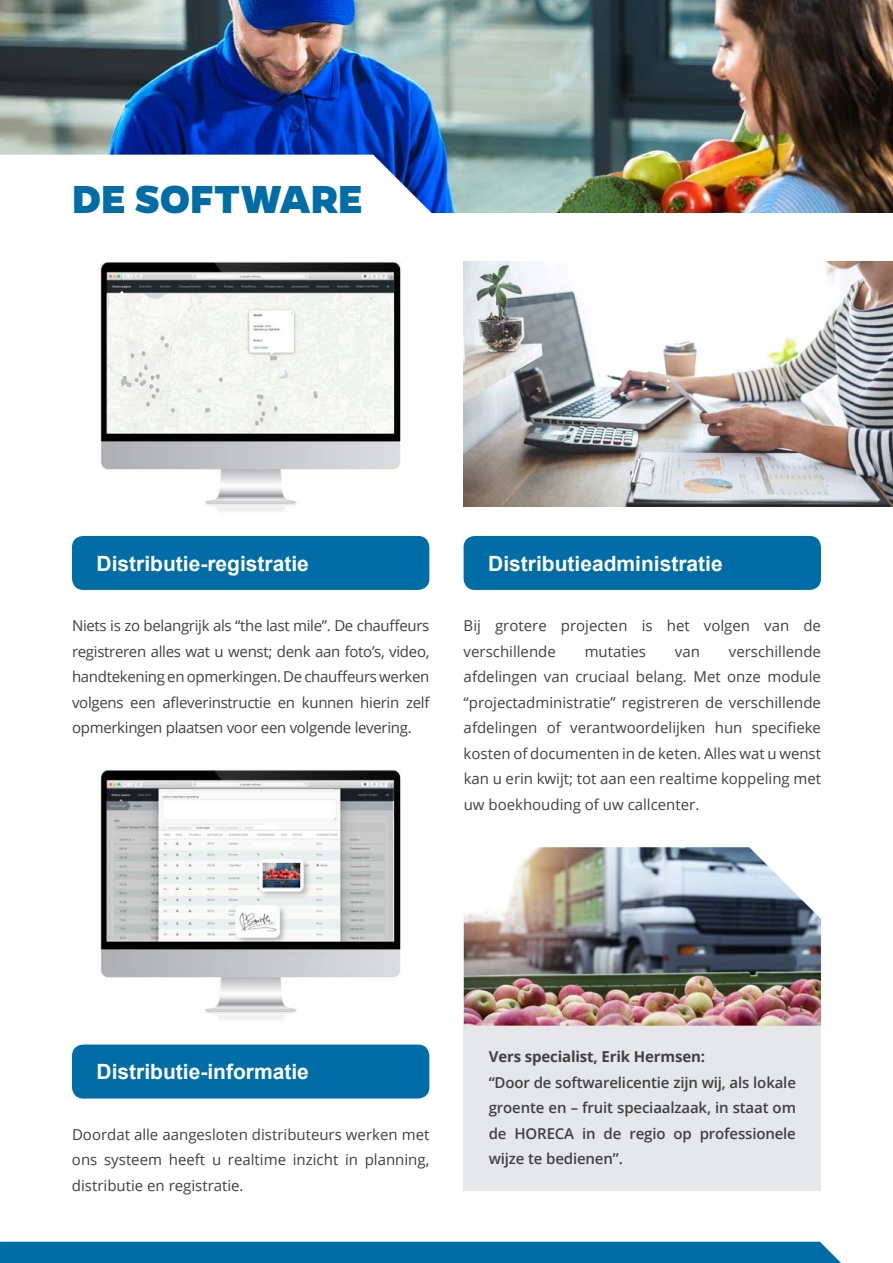
<style>
.page{position:relative;width:893px;height:1263px;background:#fff}
.page>*{position:absolute;margin:0;border:0;box-sizing:border-box;transform-origin:0 0}
.t1{font:44.25px "Gentona Extra Bold DEMO";color:#006da6}
.t2{font:700 21px "Arial";color:#fff}
.t3{font:15px/25.5px "Open Sans";color:#414042;text-align:justify}
.t4{font:600 15px/25.5px "Open Sans";letter-spacing:-.01em;color:#414042;text-align:justify}
.t5{font:700 15px "Open Sans";letter-spacing:-.01em;color:#414042}
</style>
<div class="page">
<img style="left:0;top:0;width:893px;height:213px">
<div style="left:0;top:1242px;width:841px;height:21px;background:#006da6"></div>
<svg style="left:0;top:155px;width:480px;height:107px"></svg>
<img style="left:100px;top:770px;width:301px;height:250px">
<div style="left:464px;top:1025px;width:357px;height:166px;background:#e6e7e8"></div>
<img style="left:464px;top:847px;width:357px;height:179px">
<div style="left:72px;top:536px;width:357px;height:54px;background:#006da6;border-radius:11px"></div>
<div style="left:464px;top:536px;width:357px;height:54px;background:#006da6;border-radius:11px"></div>
<div style="left:72px;top:1044px;width:357px;height:54px;background:#006da6;border-radius:11px"></div>
<img style="left:72px;top:249px;width:357px;height:263px">
<img style="left:464px;top:262px;width:429px;height:244px">
<h1 class="t1" style="left:72px;top:181px;width:92px">DE SOFTWARE</h1>
<h2 class="t2" style="left:97px;top:549px;width:214px">Distributie-registratie</h2>
<h2 class="t2" style="left:488px;top:549px;width:236px">Distributieadministratie</h2>
<p class="t3" style="left:72px;top:613px;width:359px">Niets is zo belangrijk als “the last mile”. De chauffeurs registreren alles wat u wenst; denk aan foto’s, video, handtekening en opmerkingen. De chauffeurs werken volgens een afleverinstructie en kunnen hierin zelf opmerkingen plaatsen voor een volgende levering.</p>
<p class="t3" style="left:464px;top:613px;width:359px">Bij grotere projecten is het volgen van de verschillende</p>
<p class="t3" style="left:464px;top:638px;width:359px;text-indent:265px">verschillende afdelingen van cruciaal belang. Met onze module “projectadministratie” registreren de verschillende afdelingen of verantwoordelijken hun specifieke kosten of documenten in de keten. Alles wat u wenst kan u erin kwijt; tot aan een realtime koppeling met uw boekhouding of uw callcenter.</p>
<p class="t3" style="left:585px;top:638px;width:63px">mutaties</p>
<p class="t3" style="left:675px;top:638px;width:27px">van</p>
<h2 class="t2" style="left:97px;top:1058px;width:214px">Distributie-informatie</h2>
<p class="t3" style="left:72px;top:1121px;width:359px">Doordat alle aangesloten distributeurs werken met ons systeem heeft u realtime inzicht in planning, distributie en registratie.</p>
<p class="t5" style="left:489px;top:1046px;width:218px">Vers specialist, Erik Hermsen:</p>
<p class="t4" style="left:489px;top:1069px;width:309px">“Door de softwarelicentie zijn wij, als lokale groente en – fruit speciaalzaak, in staat om de HORECA in de regio op professionele wijze te bedienen”.</p>
</div>
